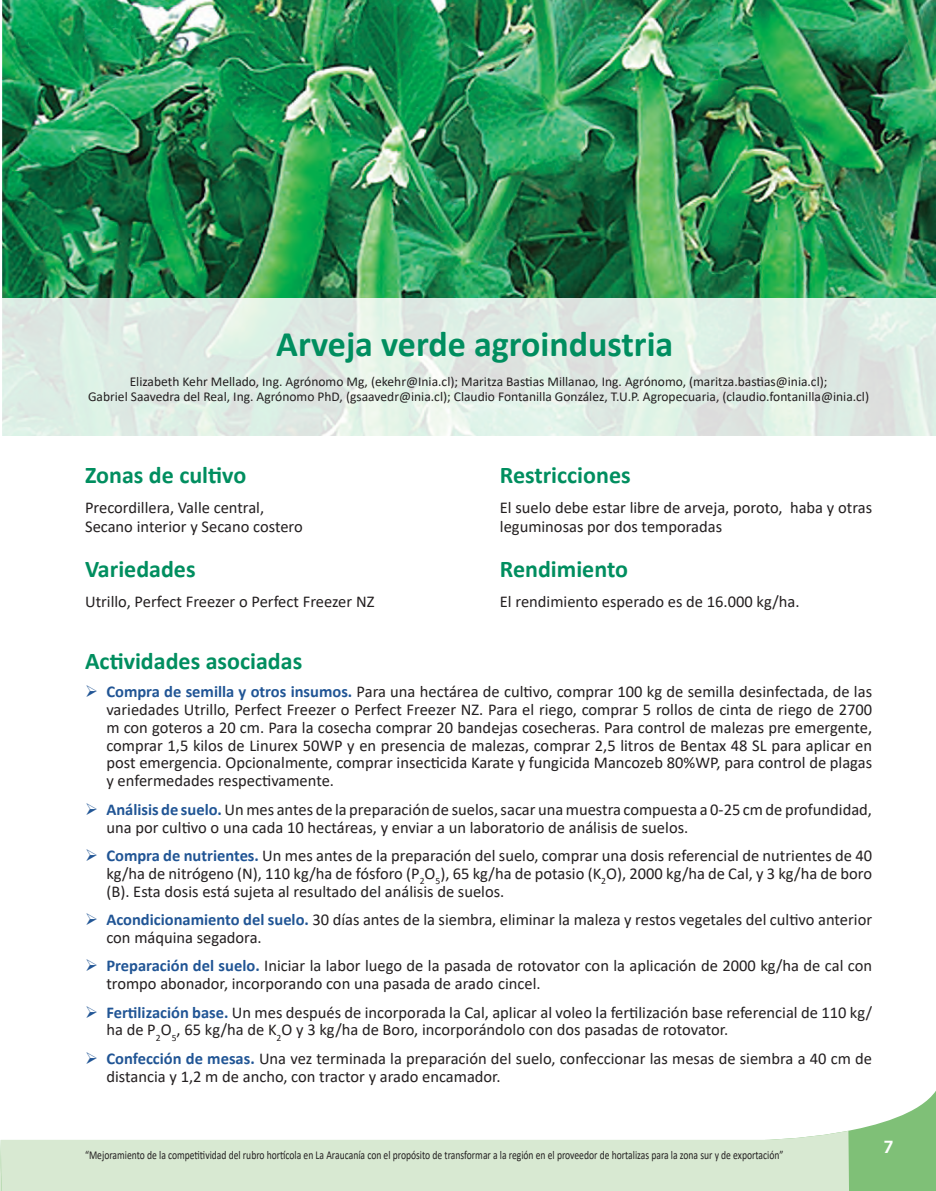
<style>
.page{position:relative;width:936px;height:1191px;background:#fff}
.page>*{position:absolute;margin:0;border:0;box-sizing:border-box;transform-origin:0 0}
.t1{font:700 36px "Calibri";color:#008e5f}
.t2{font:700 24px "Calibri";color:#008e5f}
.t3{font:700 18px "gob CL";color:#fff}
.t4{font:16.5px/17.9px "Calibri";color:#231f20}
.t5{font:13.5px/15.5px "Calibri";color:#231f20;text-align:center}
.t6{font:12px "Calibri";color:#231f20;scale:.8 1}
.s1{color:#215595}
.s2{font-weight:700;color:#215595}
</style>
<div class="page">
<svg style="left:849px;top:1092px;width:86px;height:99px;fill:#7fc077"></svg>
<svg style="left:2px;top:1130px;width:847px;height:61px;fill:#d8e9d2"></svg>
<svg style="left:0;top:1140px;width:2px;height:51px"></svg>
<img style="left:2px;top:0;width:933px;height:299px">
<svg style="left:2px;top:299px;width:933px;height:137px;background:#dfece4"></svg>
<h1 class="t1" style="left:276px;top:318px;width:398px">Arveja verde agroindustria</h1>
<p class="t5" style="left:88px;top:373px;width:782px">Elizabeth Kehr Mellado, Ing. Agrónomo Mg, (ekehr@Inia.cl); Maritza Bastias Millanao, Ing. Agrónomo, (maritza.bastias@inia.cl);<br>Gabriel Saavedra del Real, Ing. Agrónomo PhD, (gsaavedr@inia.cl); Claudio Fontanilla González, T.U.P. Agropecuaria, (claudio.fontanilla@inia.cl)</p>
<h2 class="t2" style="left:85px;top:458px;width:163px">Zonas de cultivo</h2>
<p class="t4" style="left:85px;top:498px;width:219px;line-height:18.9px">Precordillera, Valle central,<br>Secano interior y Secano costero</p>
<h2 class="t2" style="left:85px;top:552px;width:112px">Variedades</h2>
<p class="t4" style="left:85px;top:592px;width:291px">Utrillo, Perfect Freezer o Perfect Freezer NZ</p>
<h2 class="t2" style="left:500px;top:458px;width:132px">Restricciones</h2>
<p class="t4" style="left:500px;top:498px;width:374px;line-height:18.9px">El suelo debe estar libre de arveja, poroto, haba y otras leguminosas por dos temporadas</p>
<h2 class="t2" style="left:500px;top:552px;width:130px">Rendimiento</h2>
<p class="t4" style="left:500px;top:592px;width:301px">El rendimiento esperado es de 16.000 kg/ha.</p>
<h2 class="t2" style="left:85px;top:644px;width:219px">Actividades asociadas</h2>
<p class="t4" style="left:106px;top:682px;width:767px;text-align:justify;text-indent:-21px"><span class="s1">➢</span> <span class="s2">Compra de semilla y otros insumos.</span> Para una hectá rea de cultivo, comprar 100 kg de semilla desinfectada, de las variedades Utrillo, Perfect Freezer o Perfect Freezer NZ. Para el riego, comprar 5 rollos de cinta de riego de 2700 m con goteros a 20 cm. Para la cosecha comprar 20 bandejas cosecheras. Para control de malezas pre emergente, comprar 1,5 kilos de Linurex 50WP y en presencia de malezas, comprar 2,5 litros de Bentax 48 SL para aplicar en post emergencia. Opcionalmente, comprar insecticida Karate y fungicida Mancozeb 80%WP, para control de plagas y enfermedades respectivamente.</p>
<p class="t4" style="left:106px;top:800px;width:767px;text-indent:-21px"><span class="s1">➢</span> <span class="s2">Análisis de suelo.</span> Un mes antes de la preparación de suelos, sacar una muestra compuesta a 0-25 cm de profundidad, una por cultivo o una cada 10 hectáreas, y enviar a un laboratorio de análisis de suelos.</p>
<p class="t4" style="left:106px;top:846px;width:767px;text-align:justify;text-indent:-21px"><span class="s1">➢</span> <span class="s2">Compra de nutrientes.</span> Un mes antes de la preparación del suelo, comprar una dosis referencial de nutrientes de 40 kg/ha de nitrógeno (N), 110 kg/ha de fósforo (P<sub>2</sub>O<sub>5</sub>), 65 kg/ha de potasio (K<sub>2</sub>O), 2000 kg/ha de Cal, y 3 kg/ha de boro (B). Esta dosis está sujeta al resultado del aná lisis de suelos.</p>
<p class="t4" style="left:106px;top:910px;width:767px;text-indent:-21px"><span class="s1">➢</span> <span class="s2">Acondicionamiento del suelo.</span> 30 días antes de la siembra, eliminar la maleza y restos vegetales del cultivo anterior con máquina segadora.</p>
<p class="t4" style="left:106px;top:956px;width:767px;text-indent:-21px"><span class="s1">➢</span> <span class="s2">Preparación del suelo.</span> Iniciar la labor luego de la pasada de rotovator con la aplicación de 2000 kg/ha de cal con trompo abonador, incorporando con una pasada de arado cincel.</p>
<p class="t4" style="left:106px;top:1002px;width:767px;text-indent:-21px"><span class="s1">➢</span> <span class="s2">Fertilización base.</span> Un mes después de incorporada la Cal, aplicar al voleo la fertilización base referencial de 110 kg/ ha de P<sub>2</sub>O<sub>5</sub>, 65 kg/ha de K<sub>2</sub>O y 3 kg/ha de Boro, incorporándolo con dos pasadas de rotovator.</p>
<p class="t4" style="left:106px;top:1049px;width:767px;text-indent:-21px"><span class="s1">➢</span> <span class="s2">Confección de mesas.</span> Una vez terminada la preparación del suelo, confeccionar las mesas de siembra a 40 cm de distancia y 1,2 m de ancho, con tractor y arado encamador.</p>
<p class="t6" style="left:85px;top:1146px;width:874px">“Mejoramiento de la competitividad del rubro hortícola en La Araucanía con el propósito de transformar a la región en el proveedor de hortalizas para la zona sur y de exportación”</p>
<p class="t3" style="left:883px;top:1135px;width:12px">7</p>
</div>
